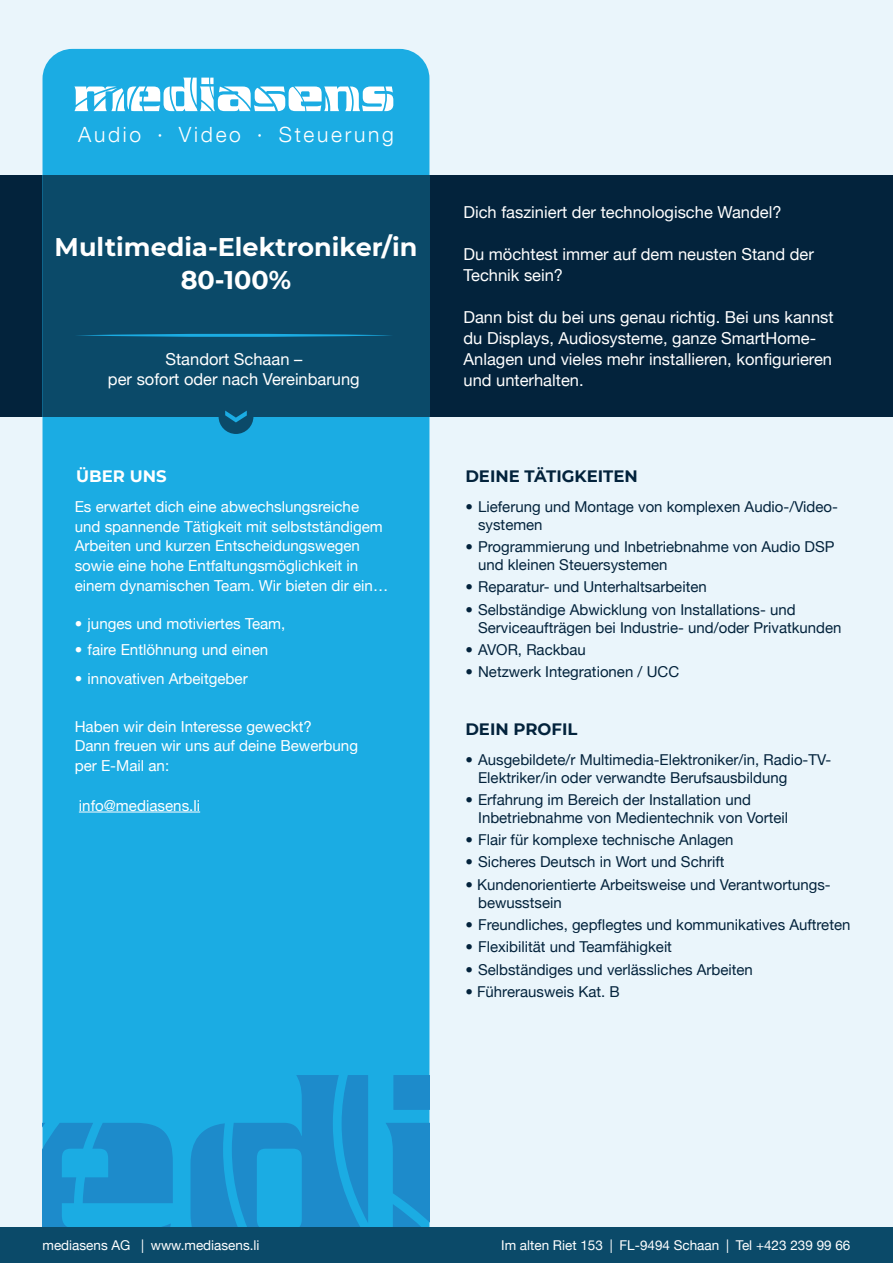
<style>
.page{position:relative;width:893px;height:1263px;background:#fff}
.page>*{position:absolute;margin:0;border:0;box-sizing:border-box;transform-origin:0 0}
.t1{font:700 25.5px "Montserrat";color:#fff}
.t2{font:300 21px "Helvetica Neue";letter-spacing:.13em;color:#fff}
.FT_negativ{font:16.5px/21px "Helvetica Neue";color:#fff}
.U1{font:700 16.5px "Montserrat";color:#03233c}
.U1_negativ{font:700 16.5px "Montserrat";color:#fff}
.FT_negativ-2{font:15.15px/19.6px "Helvetica Neue";color:#fff}
.Aufzählung_negativ{font:15.15px "Helvetica Neue";color:#fff}
.Aufzählung{font:15px/18px "Helvetica Neue";color:#03233c}
.t3{font:13.5px "Helvetica Neue";color:#fff}
</style>
<div class="page">
<div style="left:0;top:0;width:893px;height:1234px;background:#eaf5fb"></div>
<div style="left:0;top:175px;width:893px;height:241px;background:#03233c"></div>
<div style="left:43px;top:49px;width:386px;height:1178px;background:#1bace3"></div>
<svg style="left:191px;top:1075px;width:183px;height:152px;background:#1c99d5"></svg>
<svg style="left:386px;top:1123px;width:43px;height:104px;background:#1c92d0"></svg>
<svg style="left:393px;top:1075px;width:36px;height:35px"></svg>
<svg style="left:43px;top:1123px;width:130px;height:104px;background:#1c96d3"></svg>
<hr style="left:79px;top:812px;width:121px;height:1px;background:#fff">
<div style="left:0;top:1227px;width:893px;height:36px;background:#0b4a69"></div>
<div style="left:43px;top:175px;width:386px;height:241px;background:#0b4a69"></div>
<hr style="left:74px;top:596px;width:319px;height:1px;background:#1bace3">
<div style="left:219px;top:399px;width:34px;height:35px;background:#0b4a69;border-radius:50%"></div>
<svg style="left:225px;top:411px;width:22px;height:11px"></svg>
<svg style="left:77px;top:333px;width:314px;height:4px"></svg>
<svg style="left:74px;top:78px;width:319px;height:33px;background:#8bd4f0"></svg>
<p class="t2" style="left:78px;top:118px;width:317px">Audio · Video · Steuerung</p>
<p class="t1" style="left:55px;top:229px;width:364px">Multimedia-Elektroniker/in</p>
<p class="t1" style="left:181px;top:262px;width:112px">80-100%</p>
<p class="FT_negativ" style="left:108px;top:349px;width:253px;line-height:19.5px;text-align:center">Standort Schaan –<br>per sofort oder nach Vereinbarung</p>
<p class="FT_negativ" style="left:463px;top:202px;width:320px">Dich fasziniert der technologische Wandel?</p>
<p class="FT_negativ" style="left:463px;top:244px;width:352px">Du möchtest immer auf dem neusten Stand der<br>Technik sein?</p>
<p class="FT_negativ" style="left:463px;top:307px;width:372px">Dann bist du bei uns genau richtig. Bei uns kannst du Displays, Audiosysteme, ganze SmartHome-Anlagen und vieles mehr installieren, konfigurieren und unterhalten.</p>
<p class="U1_negativ" style="left:76px;top:464px;width:92px">ÜBER UNS</p>
<p class="U1" style="left:465px;top:464px;width:174px">DEINE TÄTIGKEITEN</p>
<p class="FT_negativ-2" style="left:75px;top:497px;width:315px">Es erwartet dich eine abwechslungsreiche und spannende Tätigkeit mit selbstständigem Arbeiten und kurzen Entscheidungswegen sowie eine hohe Entfaltungsmöglichkeit in einem dynamischen Team. Wir bieten dir ein…</p>
<p class="Aufzählung_negativ" style="left:75px;top:614px;width:212px">• junges und motiviertes Team,</p>
<p class="Aufzählung_negativ" style="left:75px;top:641px;width:195px">• faire Entlöhnung und einen</p>
<p class="Aufzählung_negativ" style="left:75px;top:669px;width:175px">• innovativen Arbeitgeber</p>
<p class="FT_negativ-2" style="left:75px;top:716px;width:285px">Haben wir dein Interesse geweckt?<br>Dann freuen wir uns auf deine Bewerbung per E-Mail an:</p>
<p class="FT_negativ-2" style="left:79px;top:795px;width:123px">info@mediasens.li</p>
<p class="Aufzählung" style="left:478px;top:497px;width:361px;text-indent:-13px">• Lieferung und Montage von komplexen Audio-/Video&shy;systemen</p>
<p class="Aufzählung" style="left:478px;top:538px;width:358px;text-indent:-13px">• Programmierung und Inbetriebnahme von Audio DSP und kleinen Steuersystemen</p>
<p class="Aufzählung" style="left:465px;top:578px;width:243px">• Reparatur- und Unterhaltsarbeiten</p>
<p class="Aufzählung" style="left:478px;top:600px;width:365px;text-indent:-13px">• Selbständige Abwicklung von Installations- und<br>Serviceaufträgen bei Industrie- und/oder Privatkunden</p>
<p class="Aufzählung" style="left:465px;top:640px;width:122px">• AVOR, Rackbau</p>
<p class="Aufzählung" style="left:465px;top:663px;width:215px">• Netzwerk Integrationen / UCC</p>
<p class="U1" style="left:465px;top:717px;width:114px">DEIN PROFIL</p>
<p class="Aufzählung" style="left:478px;top:750px;width:355px;text-indent:-13px">• Ausgebildete/r Multimedia-Elektroniker/in, Radio-TV-<br>Elektriker/in oder verwandte Berufsausbildung</p>
<p class="Aufzählung" style="left:478px;top:790px;width:312px;text-indent:-13px">• Erfahrung im Bereich der Installation und<br>Inbetriebnahme von Medientechnik von Vorteil</p>
<p class="Aufzählung" style="left:465px;top:831px;width:270px">• Flair für komplexe technische Anlagen</p>
<p class="Aufzählung" style="left:465px;top:853px;width:261px">• Sicheres Deutsch in Wort und Schrift</p>
<p class="Aufzählung" style="left:478px;top:875px;width:354px;text-indent:-13px">• Kundenorientierte Arbeitsweise und Verantwortungs&shy;bewusstsein</p>
<p class="Aufzählung" style="left:465px;top:915px;width:387px">• Freundliches, gepflegtes und kommunikatives Auftreten</p>
<p class="Aufzählung" style="left:465px;top:938px;width:208px">• Flexibilität und Teamfähigkeit</p>
<p class="Aufzählung" style="left:465px;top:960px;width:289px">• Selbständiges und verlässliches Arbeiten</p>
<p class="Aufzählung" style="left:465px;top:982px;width:156px">• Führerausweis Kat. B</p>
<p class="t3" style="left:43px;top:1237px;width:218px">mediasens AG | www.mediasens.li</p>
<p class="t3" style="left:501px;top:1237px;width:351px">Im alten Riet 153 | FL-9494 Schaan | Tel +423 239 99 66</p>
</div>
